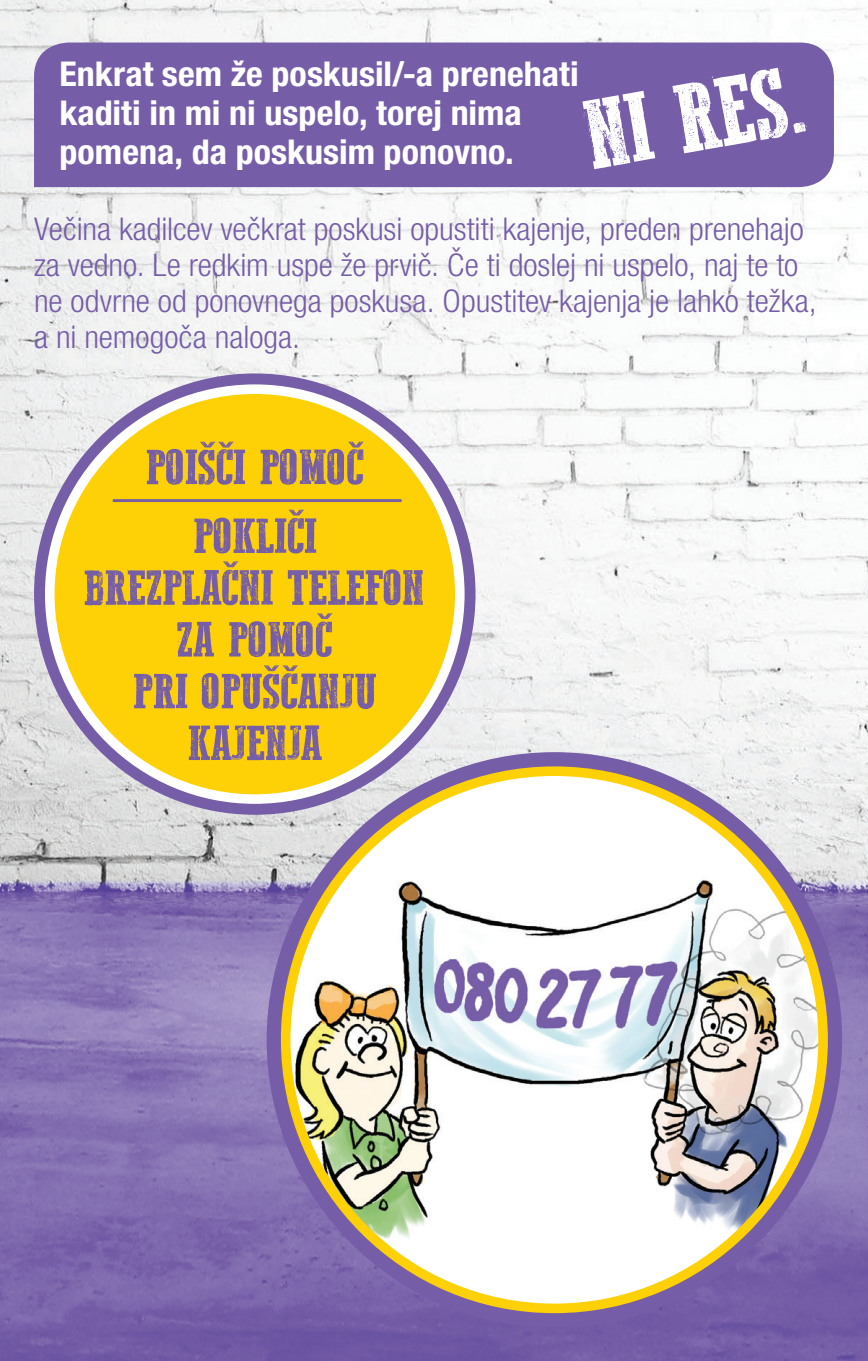
<style>
.page{position:relative;width:868px;height:1361px;background:#fff}
.page>*{position:absolute;margin:0;border:0;box-sizing:border-box;transform-origin:0 0}
.t1{font:102px "Western Bang Bang";color:#fff}
.t2{font:51.3px/51.9px "Western Bang Bang";letter-spacing:-.015em;color:#765da8;text-align:center;scale:1.05 1}
.t3{font:700 condensed 34.2px/39px "Helvetica Neue LT Pro";color:#fff;scale:1.05 1}
.t4{font:300 condensed 31.2px/36px "Helvetica Neue LT Pro";color:#765da8;scale:1.05 1}
</style>
<div class="page">
<img style="left:0;top:0;width:867px;height:1361px">
<div style="left:34px;top:43px;width:799px;height:144px;background:#765da8"></div>
<svg style="left:34px;top:373px;width:441px;height:442px;fill:#765da8"></svg>
<div style="left:50px;top:389px;width:409px;height:410px;background:#fed006;border-radius:50%"></div>
<div style="left:45px;top:384px;width:419px;height:420px;border:10px solid #fff;border-radius:50%"></div>
<svg style="left:200px;top:442px;width:34px;height:5px"></svg>
<svg style="left:348px;top:442px;width:15px;height:5px"></svg>
<svg style="left:289px;top:510px;width:15px;height:5px"></svg>
<svg style="left:223px;top:561px;width:15px;height:6px"></svg>
<svg style="left:317px;top:613px;width:15px;height:6px"></svg>
<svg style="left:264px;top:665px;width:34px;height:6px"></svg>
<svg style="left:266px;top:752px;width:576px;height:575px;background:#927587"></svg>
<div style="left:285px;top:771px;width:538px;height:537px;background:#fff;border-radius:50%"></div>
<img style="left:285px;top:846px;width:538px;height:414px">
<hr style="left:113px;top:499px;width:288px;height:3px;background:#765da8">
<p class="t3" style="left:60px;top:54px;width:496px">Enkrat sem že poskusil/-a prenehati kaditi in mi ni uspelo, torej nima pomena, da poskusim ponovno.</p>
<p class="t1" style="left:578px;top:85px;width:224px;rotate:-10deg">NI RES.</p>
<p class="t4" style="left:34px;top:211px;width:746px">Večina kadilcev večkrat poskusi opustiti kajenje, preden prenehajo za vedno. Le redkim uspe že prvič. Če ti doslej ni uspelo, naj te to ne odvrne od ponovnega poskusa. Opustitev kajenja je lahko težka, a ni nemogoča naloga.</p>
<p class="t2" style="left:145px;top:433px;width:210px;line-height:68.7px">POISCI POMOC<br>POKLICI</p>
<p class="t2" style="left:84px;top:562px;width:326px">BREZPLACNI TELEFON<br>ZA POMOC<br>PRI OPUSCANJU<br>KAJENJA</p>
</div>
